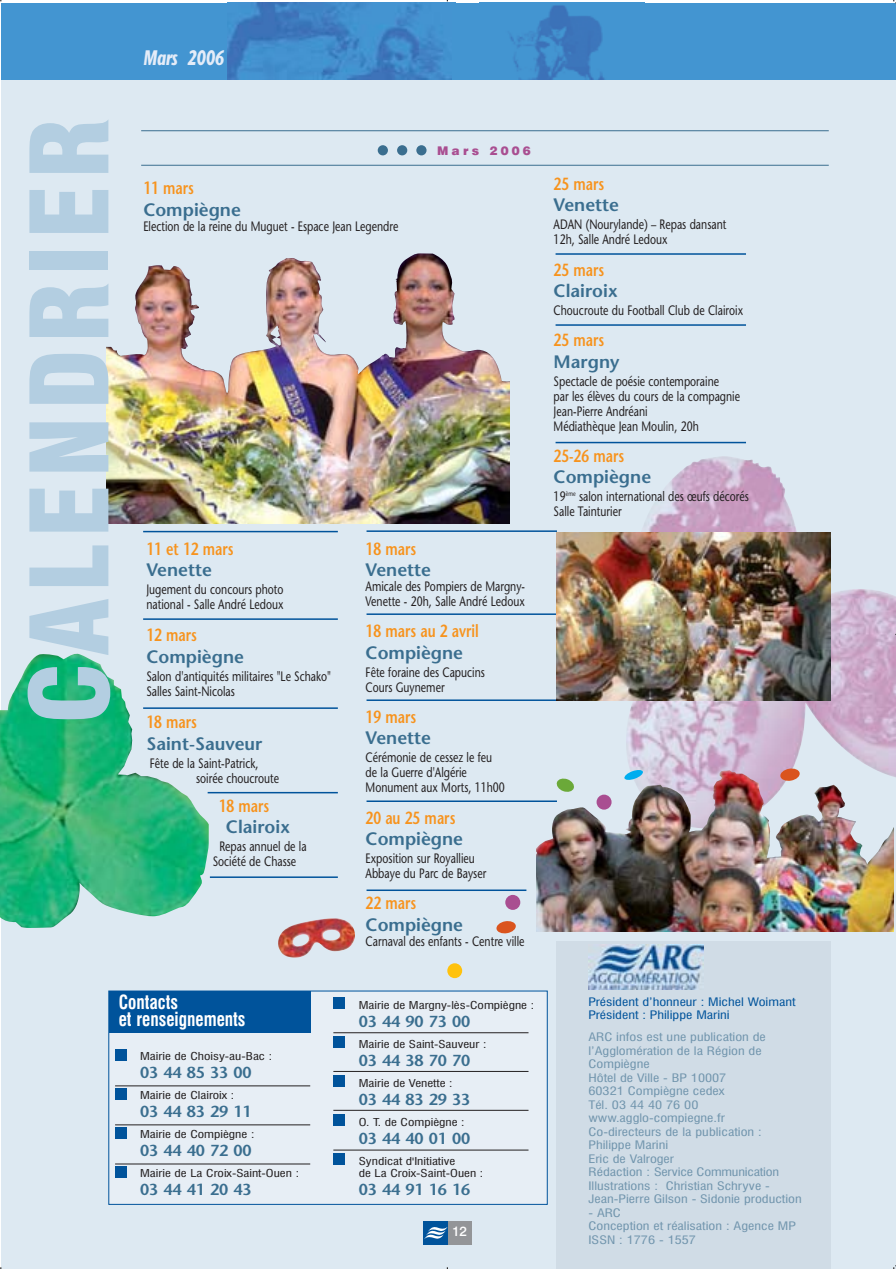
<style>
.page{position:relative;width:896px;height:1269px;background:#fff}
.page>*{position:absolute;margin:0;border:0;box-sizing:border-box;transform-origin:0 0}
.t1{font:900 condensed 105px "Swiss 721 BT";letter-spacing:.055em;color:#b3cee1}
.t2{font:italic 700 21px "Stone Sans";letter-spacing:-.02em;color:#e4ecf8;scale:.71 1}
.t3{font:700 condensed 19.05px/16.5px "Swiss 721 BT";color:#fff;scale:.91 1}
.t4{font:600 18px "Stone Sans";color:#3a6e8f}
.t5{font:600 17.55px "Stone Sans";color:#f7931d;scale:.77 1}
.t6{font:600 15.9px "Stone Sans";color:#3a6e8f}
.t7{font:13.65px/15px "Stone Sans";color:#231f20;scale:.77 1}
.t8{font:500 13.5px "Swiss 721 BT";color:#fff}
.t9{font:900 12px "Swiss 721 BT";letter-spacing:.265em;color:#a94e91}
.t10{font:condensed 11.4px/13.5px "Swiss 721 BT";color:#7195ad;scale:1.25 1}
.t11{font:condensed 11.4px/13.5px "Swiss 721 BT";color:#00539b;scale:1.25 1}
.t12{font:condensed 10.65px/12px "Swiss 721 BT";color:#231f20;scale:1.25 1}
</style>
<div class="page">
<img style="left:0;top:0;width:896px;height:1269px">
<p class="t2" style="left:143px;top:50px;width:115px">Mars 2006</p>
<p class="t1" style="left:19px;top:724px;width:608px;rotate:-90deg">CALENDRIER</p>
<p class="t5" style="left:143px;top:181px;width:67px">11 mars</p>
<p class="t4" style="left:143px;top:202px;width:99px">Compiègne</p>
<p class="t7" style="left:143px;top:220px;width:333px">Election de la reine du Muguet - Espace Jean Legendre</p>
<p class="t9" style="left:437px;top:145px;width:95px">Mars 2006</p>
<p class="t5" style="left:146px;top:542px;width:115px">11 et 12 mars</p>
<p class="t4" style="left:146px;top:563px;width:67px">Venette</p>
<p class="t7" style="left:146px;top:583px;width:180px">Jugement du concours photo national - Salle André Ledoux</p>
<p class="t5" style="left:146px;top:628px;width:67px">12 mars</p>
<p class="t4" style="left:146px;top:649px;width:99px">Compiègne</p>
<p class="t7" style="left:146px;top:670px;width:241px">Salon d'antiquités militaires "Le Schako"<br>Salles Saint-Nicolas</p>
<p class="t5" style="left:146px;top:715px;width:67px">18 mars</p>
<p class="t4" style="left:146px;top:736px;width:117px">Saint-Sauveur</p>
<p class="t7" style="left:196px;top:757px;width:109px;text-indent:-46px">Fête de la Saint-Patrick, soirée choucroute</p>
<p class="t5" style="left:219px;top:799px;width:67px">18 mars</p>
<p class="t4" style="left:226px;top:820px;width:65px">Clairoix</p>
<p class="t7" style="left:213px;top:840px;width:124px;text-indent:7px">Repas annuel de la<br>Société de Chasse</p>
<p class="t5" style="left:366px;top:542px;width:67px">18 mars</p>
<p class="t4" style="left:366px;top:563px;width:67px">Venette</p>
<p class="t7" style="left:366px;top:580px;width:209px">Amicale des Pompiers de Margny-<br>Venette - 20h, Salle André Ledoux</p>
<p class="t5" style="left:366px;top:624px;width:149px">18 mars au 2 avril</p>
<p class="t4" style="left:366px;top:645px;width:99px">Compiègne</p>
<p class="t7" style="left:366px;top:666px;width:157px">Fête foraine des Capucins<br>Cours Guynemer</p>
<p class="t5" style="left:366px;top:710px;width:67px">19 mars</p>
<p class="t4" style="left:366px;top:731px;width:67px">Venette</p>
<p class="t7" style="left:366px;top:751px;width:183px">Cérémonie de cessez le feu de la Guerre d'Algérie<br>Monument aux Morts, 11h00</p>
<p class="t5" style="left:366px;top:811px;width:118px">20 au 25 mars</p>
<p class="t4" style="left:366px;top:832px;width:99px">Compiègne</p>
<p class="t7" style="left:366px;top:852px;width:158px">Exposition sur Royallieu<br>Abbaye du Parc de Bayser</p>
<p class="t5" style="left:366px;top:896px;width:67px">22 mars</p>
<p class="t4" style="left:366px;top:917px;width:99px">Compiègne</p>
<p class="t7" style="left:366px;top:935px;width:208px">Carnaval des enfants - Centre ville</p>
<p class="t3" style="left:119px;top:995px;width:141px">Contacts<br>et renseignements</p>
<p class="t12" style="left:140px;top:1051px;width:107px">Mairie de Choisy-au-Bac :</p>
<p class="t6" style="left:140px;top:1066px;width:113px">03 44 85 33 00</p>
<p class="t12" style="left:140px;top:1090px;width:77px">Mairie de Clairoix :</p>
<p class="t6" style="left:140px;top:1105px;width:113px">03 44 83 29 11</p>
<p class="t12" style="left:140px;top:1129px;width:93px">Mairie de Compiègne :</p>
<p class="t6" style="left:140px;top:1144px;width:113px">03 44 40 72 00</p>
<p class="t12" style="left:140px;top:1168px;width:129px">Mairie de La Croix-Saint-Ouen :</p>
<p class="t6" style="left:140px;top:1183px;width:113px">03 44 41 20 43</p>
<p class="t12" style="left:359px;top:999px;width:142px">Mairie de Margny-lès-Compiègne :</p>
<p class="t6" style="left:359px;top:1015px;width:113px">03 44 90 73 00</p>
<p class="t12" style="left:359px;top:1038px;width:104px">Mairie de Saint-Sauveur :</p>
<p class="t6" style="left:359px;top:1054px;width:113px">03 44 38 70 70</p>
<p class="t12" style="left:359px;top:1077px;width:77px">Mairie de Venette :</p>
<p class="t6" style="left:359px;top:1093px;width:113px">03 44 83 29 33</p>
<p class="t12" style="left:359px;top:1116px;width:86px">O. T. de Compiègne :</p>
<p class="t6" style="left:359px;top:1132px;width:113px">03 44 40 01 00</p>
<p class="t12" style="left:359px;top:1155px;width:101px">Syndicat d'Initiative<br>de La Croix-Saint-Ouen :</p>
<p class="t6" style="left:359px;top:1183px;width:113px">03 44 91 16 16</p>
<p class="t8" style="left:452px;top:1225px;width:17px">12</p>
<p class="t5" style="left:554px;top:177px;width:67px">25 mars</p>
<p class="t4" style="left:554px;top:198px;width:67px">Venette</p>
<p class="t7" style="left:554px;top:218px;width:226px">ADAN (Nourylande) – Repas dansant<br>12h, Salle André Ledoux</p>
<p class="t5" style="left:554px;top:263px;width:67px">25 mars</p>
<p class="t4" style="left:554px;top:284px;width:65px">Clairoix</p>
<p class="t7" style="left:554px;top:304px;width:248px">Choucroute du Football Club de Clairoix</p>
<p class="t5" style="left:554px;top:333px;width:67px">25 mars</p>
<p class="t4" style="left:554px;top:354px;width:67px">Margny</p>
<p class="t7" style="left:554px;top:375px;width:244px">Spectacle de poésie contemporaine<br>par les élèves du cours de la compagnie<br>Jean-Pierre Andréani<br>Médiathèque Jean Moulin, 20h</p>
<p class="t5" style="left:554px;top:449px;width:93px">25-26 mars</p>
<p class="t4" style="left:554px;top:470px;width:99px">Compiègne</p>
<p class="t7" style="left:554px;top:490px;width:255px">19<sup>ème</sup> salon international des œufs décorés<br>Salle Tainturier</p>
<p class="t11" style="left:588px;top:996px;width:167px">Président d’honneur : Michel Woimant<br>Président : Philippe Marini</p>
<p class="t10" style="left:588px;top:1031px;width:172px">ARC infos est une publication de l’Agglomération de la Région de<br>Compiègne<br>Hôtel de Ville - BP 10007<br>60321 Compiègne cedex<br>Tél. 03 44 40 76 00 www.agglo-compiegne.fr<br>Co-directeurs de la publication :<br>Philippe Marini<br>Eric de Valroger<br>Rédaction : Service Communication<br>Illustrations : Christian Schryve -<br>Jean-Pierre Gilson - Sidonie production</p>
<p class="t10" style="left:588px;top:1206px;width:167px">- ARC<br>Conception et réalisation : Agence MP<br>ISSN : 1776 - 1557</p>
</div>
